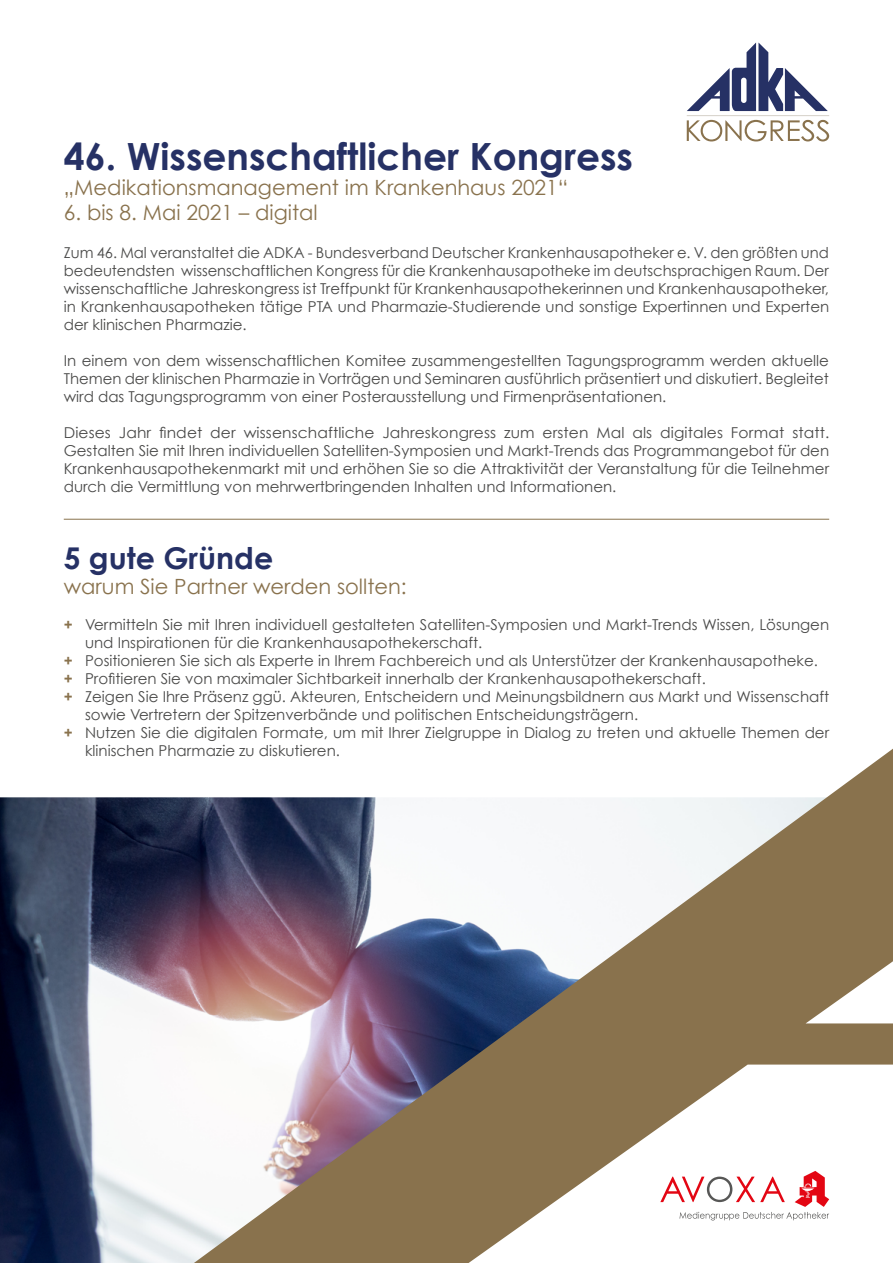
<style>
.page{position:relative;width:893px;height:1263px;background:#fff}
.page>*{position:absolute;margin:0;border:0;box-sizing:border-box;transform-origin:0 0}
.t1{font:700 37.5px "Century Gothic";color:#263165}
.t2{font:700 30px "Century Gothic";color:#263165}
.t3{font:21px "Century Gothic";color:#89724d}
.t4{font:15px/18px "Century Gothic";color:#4a4a49;text-align:justify}
.s1{font-weight:700;color:#89724d}
</style>
<div class="page">
<img style="left:0;top:797px;width:194px;height:466px">
<hr style="left:64px;top:519px;width:765px;height:1px;background:#89724d">
<svg style="left:687px;top:43px;width:141px;height:68px"></svg>
<svg style="left:687px;top:120px;width:142px;height:21px"></svg>
<hr style="left:687px;top:115px;width:142px;height:1px;background:#d7d2ca">
<svg style="left:194px;top:749px;width:699px;height:514px"></svg>
<h1 class="t1" style="left:64px;top:132px;width:571px">46. Wissenschaftlicher Kongress</h1>
<h3 class="t3" style="left:64px;top:174px;width:506px">„Medikationsmanagement im Krankenhaus 2021“</h3>
<h3 class="t3" style="left:64px;top:200px;width:255px">6. bis 8. Mai 2021 – digital</h3>
<p class="t4" style="left:64px;top:243px;width:767px">Zum 46. Mal veranstaltet die ADKA - Bundesverband Deutscher Krankenhausapotheker e. V. den größten und bedeutendsten wissenschaftlichen Kongress für die Krankenhausapotheke im deutschsprachigen Raum. Der wissenschaftliche Jahreskongress ist Treffpunkt für Krankenhausapothekerinnen und Krankenhausapotheker, in Krankenhausapotheken tätige PTA und Pharmazie-Studierende und sonstige Expertinnen und Experten der klinischen Pharmazie.</p>
<p class="t4" style="left:64px;top:351px;width:767px">In einem von dem wissenschaftlichen Komitee zusammengestellten Tagungsprogramm werden aktuelle Themen der klinischen Pharmazie in Vorträgen und Seminaren ausführlich präsentiert und diskutiert. Begleitet wird das Tagungsprogramm von einer Posterausstellung und Firmenpräsentationen.</p>
<p class="t4" style="left:64px;top:423px;width:767px">Dieses Jahr findet der wissenschaftliche Jahreskongress zum ersten Mal als digitales Format statt.<br>Gestalten Sie mit Ihren individuellen Satelliten-Symposien und Markt-Trends das Programmangebot für den Krankenhausapothekenmarkt mit und erhöhen Sie so die Attraktivität der Veranstaltung für die Teilnehmer durch die Vermittlung von mehrwertbringenden Inhalten und Informationen.</p>
<h2 class="t2" style="left:64px;top:539px;width:211px">5 gute Gründe</h2>
<h3 class="t3" style="left:64px;top:574px;width:344px">warum Sie Partner werden sollten:</h3>
<p class="t4" style="left:64px;top:616px;width:767px"><span class="s1">+</span> Vermitteln Sie mit Ihren individuell gestalteten Satelliten-Symposien und Markt-Trends Wissen, Lösungen</p>
<p class="t4" style="left:85px;top:634px;width:399px">und Inspirationen für die Krankenhausapothekerschaft.</p>
<p class="t4" style="left:64px;top:652px;width:756px"><span class="s1">+</span> Positionieren Sie sich als Experte in Ihrem Fachbereich und als Unterstützer der Krankenhausapotheke.</p>
<p class="t4" style="left:64px;top:670px;width:643px"><span class="s1">+</span> Profitieren Sie von maximaler Sichtbarkeit innerhalb der Krankenhausapothekerschaft.</p>
<p class="t4" style="left:64px;top:688px;width:767px"><span class="s1">+</span> Zeigen Sie Ihre Präsenz ggü. Akteuren, Entscheidern und Meinungsbildnern aus Markt und Wissenschaft</p>
<p class="t4" style="left:85px;top:706px;width:555px">sowie Vertretern der Spitzenverbände und politischen Entscheidungsträgern.</p>
<p class="t4" style="left:64px;top:724px;width:767px"><span class="s1">+</span> Nutzen Sie die digitalen Formate, um mit Ihrer Zielgruppe in Dialog zu treten und aktuelle Themen der</p>
<p class="t4" style="left:85px;top:742px;width:256px">klinischen Pharmazie zu diskutieren.</p>
</div>
